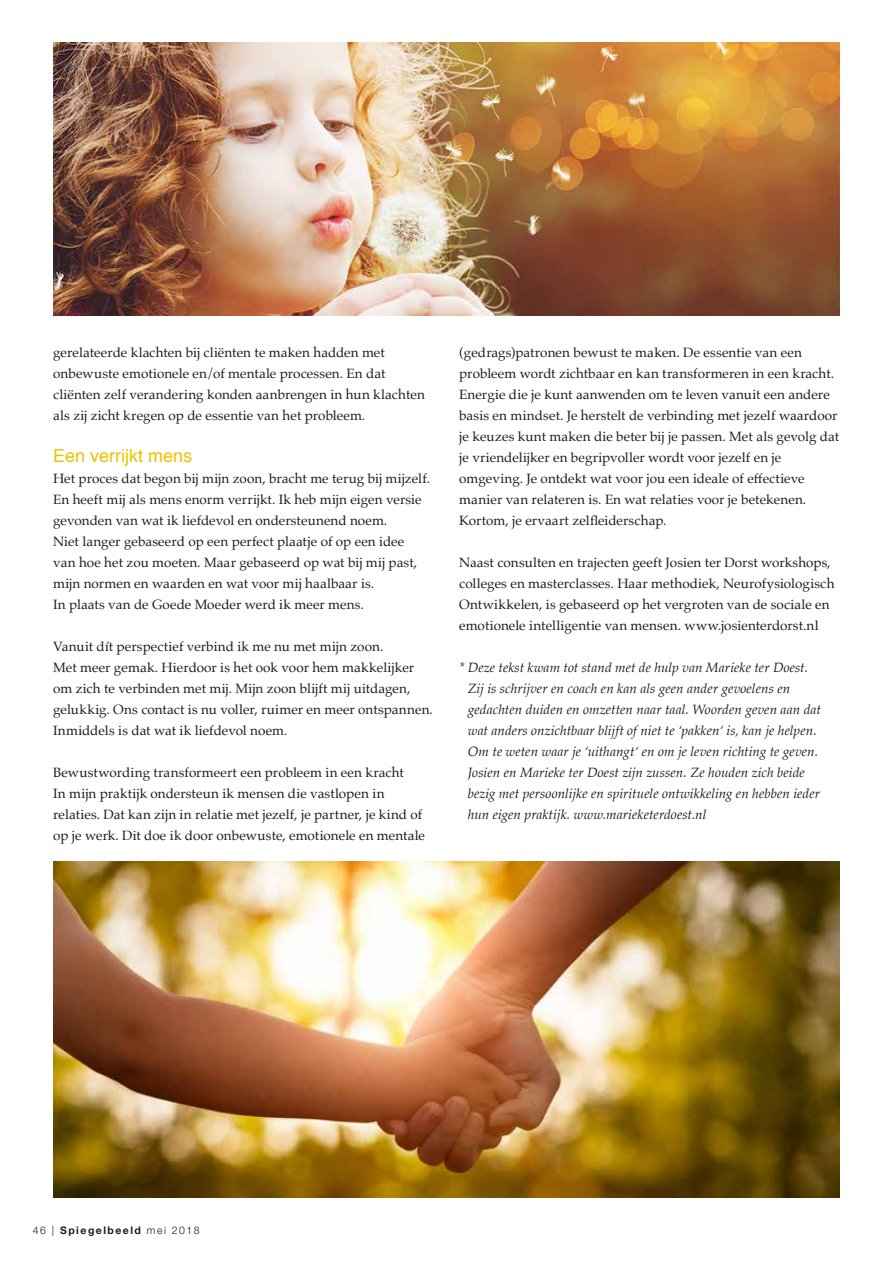
<style>
.page{position:relative;width:893px;height:1263px;background:#fff}
.page>*{position:absolute;margin:0;border:0;box-sizing:border-box;transform-origin:0 0}
.t1{font:18px "Helvetica";color:#ebc300}
.t2{font:13.5px/21px "Palatino";letter-spacing:.005em;color:#1d1d1b}
.t3{font:italic 13.5px/21px "Palatino";letter-spacing:.005em;color:#1d1d1b}
.t4{font:700 10.5px "Helvetica Neue";letter-spacing:.14em;color:#1d1d1b}
.s1{font-weight:300}
</style>
<div class="page">
<img style="left:53px;top:43px;width:787px;height:272px">
<img style="left:53px;top:861px;width:787px;height:336px">
<p class="t2" style="left:53px;top:342px;width:373px">gerelateerde klachten bij cliënten te maken hadden met onbewuste emotionele en/of mentale processen. En dat cliënten zelf verandering konden aanbrengen in hun klachten als zij zicht kregen op de essentie van het probleem.</p>
<h1 class="t1" style="left:53px;top:442px;width:141px">Een verrijkt mens</h1>
<p class="t2" style="left:53px;top:468px;width:379px">Het proces dat begon bij mijn zoon, bracht me terug bij mijzelf.<br>En heeft mij als mens enorm verrijkt. Ik heb mijn eigen versie gevonden van wat ik liefdevol en ondersteunend noem.<br>Niet langer gebaseerd op een perfect plaatje of op een idee<br>van hoe het zou moeten. Maar gebaseerd op wat bij mij past, mijn normen en waarden en wat voor mij haalbaar is.<br>In plaats van de Goede Moeder werd ik meer mens.</p>
<p class="t2" style="left:53px;top:636px;width:381px">Vanuit dít perspectief verbind ik me nu met mijn zoon.<br>Met meer gemak. Hierdoor is het ook voor hem makkelijker om zich te verbinden met mij. Mijn zoon blijft mij uitdagen, gelukkig. Ons contact is nu voller, ruimer en meer ontspannen.<br>Inmiddels is dat wat ik liefdevol noem.</p>
<p class="t2" style="left:53px;top:762px;width:373px">Bewustwording transformeert een probleem in een kracht<br>In mijn praktijk ondersteun ik mensen die vastlopen in relaties. Dat kan zijn in relatie met jezelf, je partner, je kind of op je werk. Dit doe ik door onbewuste, emotionele en mentale</p>
<p class="t2" style="left:459px;top:342px;width:381px">(gedrags)patronen bewust te maken. De essentie van een probleem wordt zichtbaar en kan transformeren in een kracht.<br>Energie die je kunt aanwenden om te leven vanuit een andere basis en mindset. Je herstelt de verbinding met jezelf waardoor je keuzes kunt maken die beter bij je passen. Met als gevolg dat je vriendelijker en begripvoller wordt voor jezelf en je omgeving. Je ontdekt wat voor jou een ideale of effectieve manier van relateren is. En wat relaties voor je betekenen.<br>Kortom, je ervaart zelfleiderschap.</p>
<p class="t2" style="left:459px;top:552px;width:377px">Naast consulten en trajecten geeft Josien ter Dorst workshops, colleges en masterclasses. Haar methodiek, Neurofysiologisch Ontwikkelen, is gebaseerd op het vergroten van de sociale en emotionele intelligentie van mensen. www.josienterdorst.nl</p>
<p class="t3" style="left:468px;top:657px;width:355px;text-indent:-9px">* Deze tekst kwam tot stand met de hulp van Marieke ter Doest.<br>Zij is schrijver en coach en kan als geen ander gevoelens en gedachten duiden en omzetten naar taal. Woorden geven aan dat wat anders onzichtbaar blijft of niet te ‘pakken‘ is, kan je helpen.<br>Om te weten waar je ‘uithangt‘ en om je leven richting te geven.<br>Josien en Marieke ter Doest zijn zussen. Ze houden zich beide bezig met persoonlijke en spirituele ontwikkeling en hebben ieder hun eigen praktijk. www.marieketerdoest.nl</p>
<p class="t4" style="left:33px;top:1223px;width:168px"><span class="s1">46 |</span> Spiegelbeeld <span class="s1">mei 2018</span></p>
</div>
